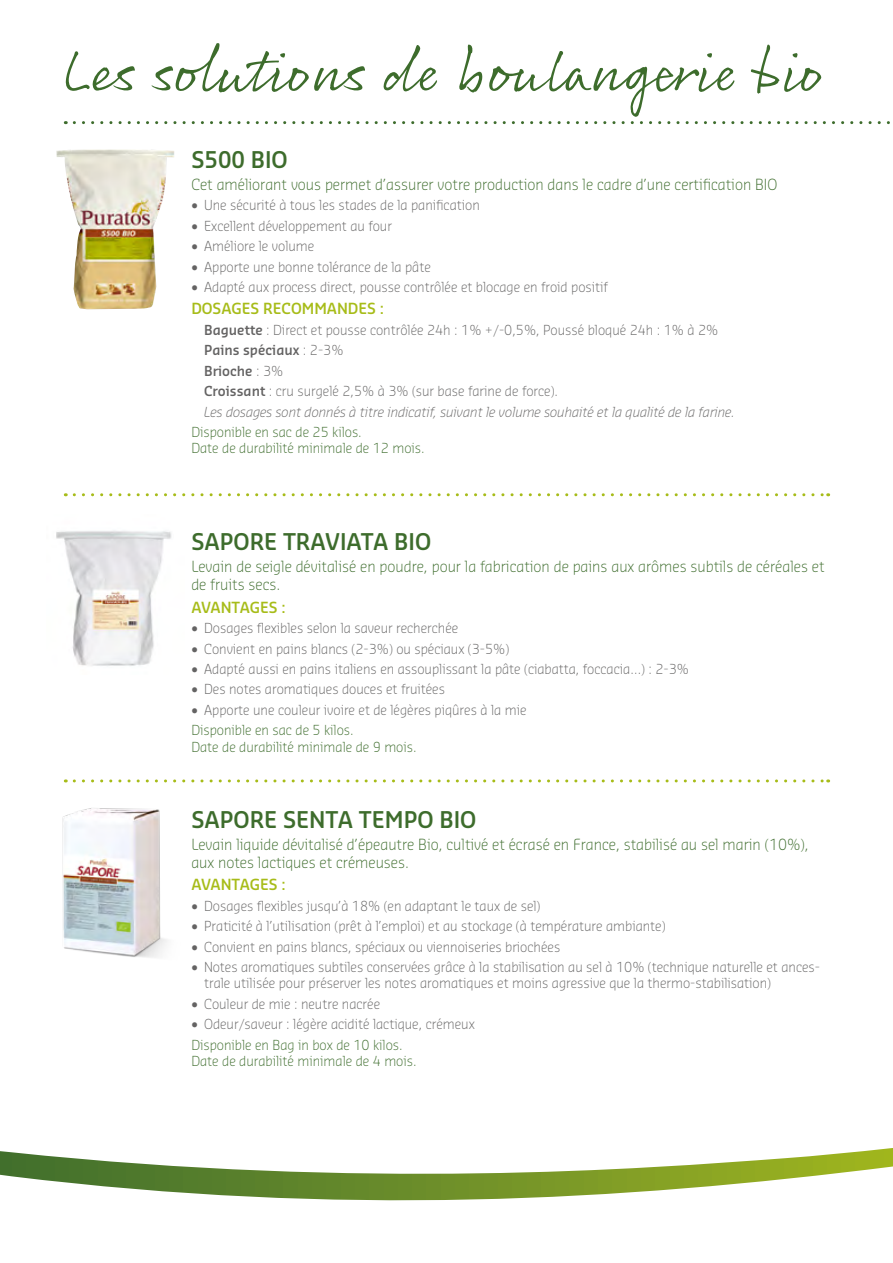
<style>
.page{position:relative;width:893px;height:1263px;background:#fff}
.page>*{position:absolute;margin:0;border:0;box-sizing:border-box;transform-origin:0 0}
.t1{font:60px "Rollerscript Smooth";color:#3d6c2c}
.t2{font:600 22.5px "Sansa Std";color:#3d6c2c;scale:.96 1}
.t3{font:300 15px/18px "Sansa Std";color:#3d6c2c;scale:.96 1}
.t4{font:600 15px "Sansa Std";color:#a7bc19;scale:.96 1}
.t5{font:300 13.5px/16.2px "Sansa Std";color:#646363;scale:.96 1}
.t6{font:300 13.5px/16.2px "Sansa Std";color:#3d6c2c;scale:.96 1}
.t7{font:italic 300 13.5px "Sansa Std";color:#646363;scale:.96 1}
.t8{font:600 13.5px "Sansa Std";color:#646363;scale:.96 1}
.s1{font-weight:600}
.s2{font-weight:300}
</style>
<div class="page">
<svg style="left:74px;top:121px;width:816px;height:3px"></svg>
<svg style="left:74px;top:493px;width:755px;height:3px"></svg>
<svg style="left:74px;top:779px;width:755px;height:3px"></svg>
<img style="left:56px;top:149px;width:118px;height:161px">
<img style="left:56px;top:530px;width:116px;height:136px">
<img style="left:62px;top:808px;width:105px;height:150px">
<svg style="left:0;top:1148px;width:893px;height:53px"></svg>
<p class="t1" style="left:64px;top:34px;width:762px">Les solutions de boulangerie bio</p>
<p class="t2" style="left:191px;top:144px;width:102px">S500 BIO</p>
<p class="t3" style="left:191px;top:174px;width:612px">Cet améliorant vous permet d’assurer votre production dans le cadre d’une certification BIO</p>
<p class="t5" style="left:191px;top:196px;width:302px">• Une sécurité à tous les stades de la panification</p>
<p class="t5" style="left:191px;top:217px;width:211px">• Excellent développement au four</p>
<p class="t5" style="left:191px;top:237px;width:130px">• Améliore le volume</p>
<p class="t5" style="left:191px;top:258px;width:251px">• Apporte une bonne tolérance de la pâte</p>
<p class="t5" style="left:191px;top:278px;width:435px">• Adapté aux process direct, pousse contrôlée et blocage en froid positif</p>
<p class="t4" style="left:191px;top:299px;width:202px">DOSAGES RECOMMANDES :</p>
<p class="t5" style="left:204px;top:321px;width:537px"><span class="s1">Baguette</span> : Direct et pousse contrôlée 24h : 1% +/-0,5%, Poussé bloqué 24h : 1% à 2%</p>
<p class="t8" style="left:204px;top:341px;width:147px">Pains spéciaux <span class="s2">: 2-3%</span></p>
<p class="t8" style="left:204px;top:362px;width:84px">Brioche <span class="s2">: 3%</span></p>
<p class="t5" style="left:204px;top:382px;width:370px"><span class="s1">Croissant</span> : cru surgelé 2,5% à 3% (sur base farine de force).</p>
<p class="t7" style="left:204px;top:403px;width:555px">Les dosages sont donnés à titre indicatif, suivant le volume souhaité et la qualité de la farine.</p>
<p class="t6" style="left:191px;top:423px;width:245px">Disponible en sac de 25 kilos.<br>Date de durabilité minimale de 12 mois.</p>
<p class="t2" style="left:191px;top:527px;width:251px">SAPORE TRAVIATA BIO</p>
<p class="t3" style="left:191px;top:557px;width:661px">Levain de seigle dévitalisé en poudre, pour la fabrication de pains aux arômes subtils de céréales et de fruits secs.</p>
<p class="t4" style="left:191px;top:597px;width:100px">AVANTAGES :</p>
<p class="t5" style="left:191px;top:619px;width:280px">• Dosages flexibles selon la saveur recherchée</p>
<p class="t5" style="left:191px;top:640px;width:333px">• Convient en pains blancs (2-3%) ou spéciaux (3-5%)</p>
<p class="t5" style="left:191px;top:660px;width:520px">• Adapté aussi en pains italiens en assouplissant la pâte (ciabatta, foccacia…) : 2-3%</p>
<p class="t5" style="left:191px;top:681px;width:266px">• Des notes aromatiques douces et fruitées</p>
<p class="t5" style="left:191px;top:701px;width:351px">• Apporte une couleur ivoire et de légères piqûres à la mie</p>
<p class="t6" style="left:191px;top:721px;width:236px">Disponible en sac de 5 kilos.<br>Date de durabilité minimale de 9 mois.</p>
<p class="t2" style="left:191px;top:805px;width:298px">SAPORE SENTA TEMPO BIO</p>
<p class="t3" style="left:191px;top:835px;width:645px">Levain liquide dévitalisé d’épeautre Bio, cultivé et écrasé en France, stabilisé au sel marin (10%), aux notes lactiques et crémeuses.</p>
<p class="t4" style="left:191px;top:875px;width:100px">AVANTAGES :</p>
<p class="t5" style="left:191px;top:897px;width:365px">• Dosages flexibles jusqu’à 18% (en adaptant le taux de sel)</p>
<p class="t5" style="left:191px;top:917px;width:495px">• Praticité à l’utilisation (prêt à l’emploi) et au stockage (à température ambiante)</p>
<p class="t5" style="left:191px;top:938px;width:386px">• Convient en pains blancs, spéciaux ou viennoiseries briochées</p>
<p class="t5" style="left:204px;top:958px;width:643px;text-indent:-13px">• Notes aromatiques subtiles conservées grâce à la stabilisation au sel à 10% (technique naturelle et ances&shy;trale utilisée pour préserver les notes aromatiques et moins agressive que la thermo-stabilisation)</p>
<p class="t5" style="left:191px;top:995px;width:198px">• Couleur de mie : neutre nacrée</p>
<p class="t5" style="left:191px;top:1015px;width:297px">• Odeur/saveur : légère acidité lactique, crémeux</p>
<p class="t6" style="left:191px;top:1036px;width:236px">Disponible en Bag in box de 10 kilos.<br>Date de durabilité minimale de 4 mois.</p>
</div>
